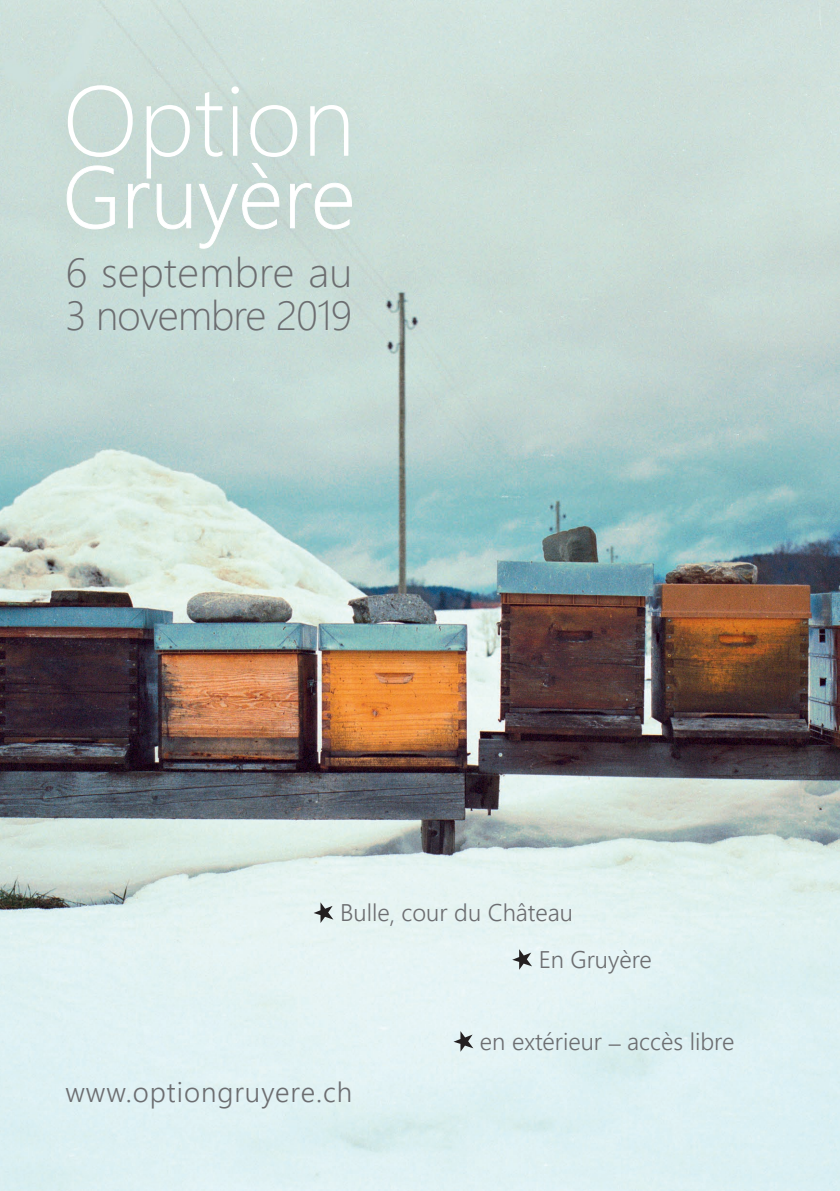
<style>
.page{position:relative;width:840px;height:1191px;background:#fff}
.page>*{position:absolute;margin:0;border:0;box-sizing:border-box;transform-origin:0 0}
.t1{font:300 99px "Segoe UI";letter-spacing:.005em;color:#fff}
.t2{font:300 86.8px "Segoe UI";letter-spacing:.01em;color:#fff}
.t3{font:300 41.4px/43.2px "Segoe UI";letter-spacing:-.02em;color:#6c6d70}
.t4{font:300 28px "Segoe UI";letter-spacing:.035em;color:#6c6d70}
.t5{font:300 24px/46.8px "Segoe UI";color:#6c6d70}
</style>
<div class="page">
<img style="left:0;top:0;width:839px;height:1191px">
<svg style="left:313px;top:902px;width:20px;height:21px"></svg>
<svg style="left:512px;top:949px;width:19px;height:20px"></svg>
<svg style="left:453px;top:1031px;width:20px;height:20px"></svg>
<div style="left:36px;top:54px;width:345px;height:224px;background:#caddd7"></div>
<svg style="left:67px;top:165px;width:48px;height:64px"></svg>
<svg style="left:128px;top:183px;width:22px;height:45px"></svg>
<svg style="left:156px;top:184px;width:35px;height:45px"></svg>
<svg style="left:198px;top:163px;width:81px;height:86px"></svg>
<svg style="left:290px;top:183px;width:62px;height:46px"></svg>
<h1 class="t1" style="left:62px;top:41px;width:294px">Option</h1>
<h2 class="t2" style="left:62px;top:127px;width:294px">Gruyère</h2>
<h3 class="t3" style="left:65px;top:248px;width:288px">6 septembre au<br>3 novembre 2019</h3>
<p class="t5" style="left:538px;top:888px;width:115px;text-indent:-198px">Bulle, cour du Château<br>En Gruyère</p>
<p class="t4" style="left:65px;top:1069px;width:288px">www.optiongruyere.ch</p>
<p class="t5" style="left:479px;top:1017px;width:256px">en extérieur – accès libre</p>
</div>
